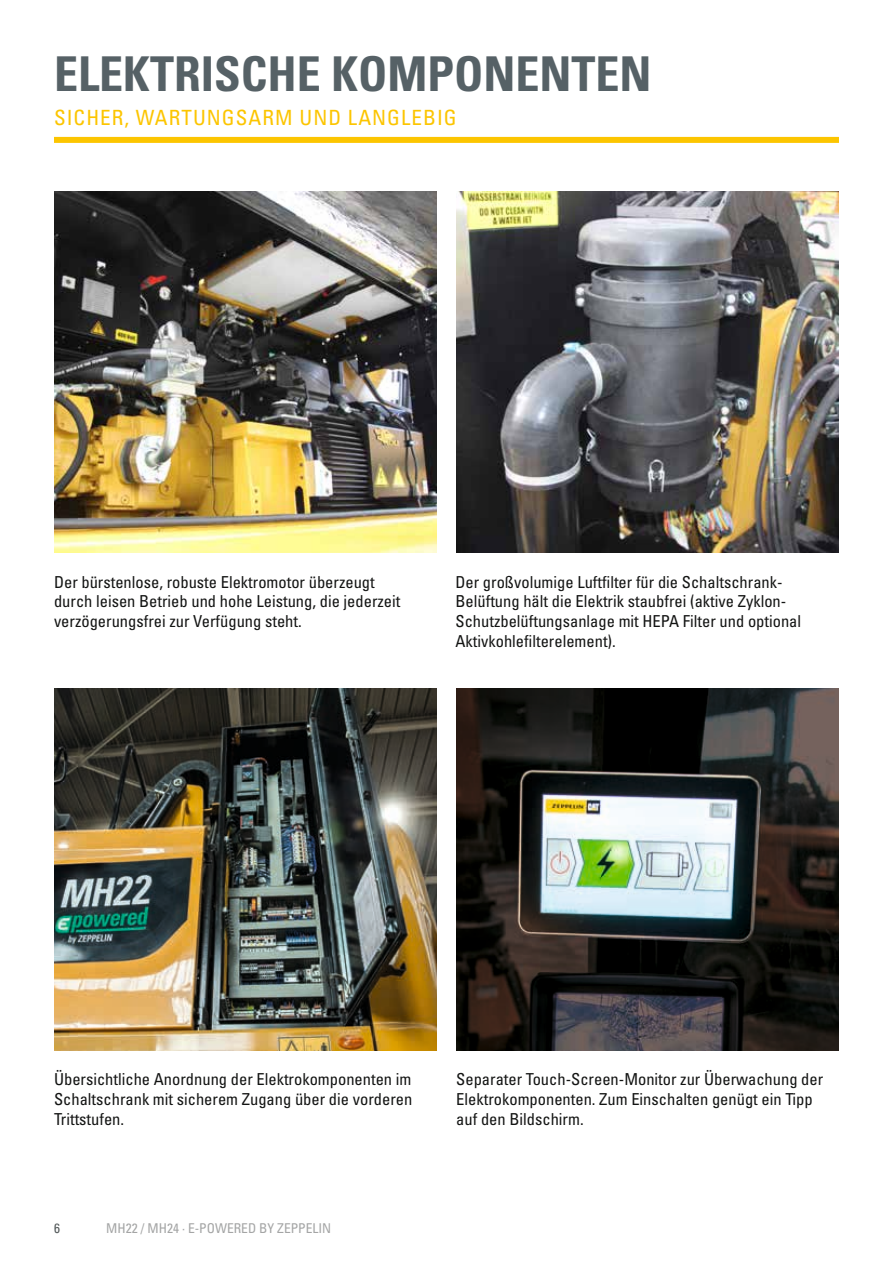
<style>
.page{position:relative;width:893px;height:1263px;background:#fff}
.page>*{position:absolute;margin:0;border:0;box-sizing:border-box;transform-origin:0 0}
.t1{font:700 condensed 48px "Univers";color:#566166}
.t2{font:condensed 21px "Univers";letter-spacing:.05em;color:#fcc500}
.t3{font:condensed 16.5px/19.8px "Univers";color:#131413}
.t4{font:condensed 13.5px "Univers";color:#a4a5a5}
.t5{font:condensed 13.5px "Univers";color:#545a5b}
</style>
<div class="page">
<div style="left:54px;top:137px;width:785px;height:6px;background:#fcc500"></div>
<img style="left:54px;top:191px;width:383px;height:362px">
<img style="left:456px;top:191px;width:383px;height:362px">
<img style="left:54px;top:689px;width:383px;height:361px">
<img style="left:456px;top:689px;width:383px;height:361px">
<h1 class="t1" style="left:54px;top:45px;width:599px">ELEKTRISCHE KOMPONENTEN</h1>
<p class="t2" style="left:54px;top:104px;width:404px">SICHER, WARTUNGSARM UND LANGLEBIG</p>
<p class="t3" style="left:54px;top:571px;width:348px">Der bürstenlose, robuste Elektromotor überzeugt durch leisen Betrieb und hohe Leistung, die jederzeit verzögerungsfrei zur Verfügung steht.</p>
<p class="t3" style="left:455px;top:571px;width:347px">Der großvolumige Luftfilter für die Schaltschrank-Belüftung hält die Elektrik staubfrei (aktive Zyklon-Schutzbelüftungsanlage mit HEPA Filter und optional Aktivkohlefilterelement).</p>
<p class="t3" style="left:54px;top:1069px;width:360px;text-align:justify">Übersichtliche Anordnung der Elektrokomponenten im Schaltschrank mit sicherem Zugang über die vorderen Trittstufen.</p>
<p class="t3" style="left:456px;top:1069px;width:368px">Separater Touch-Screen-Monitor zur Überwachung der<br>Elektrokomponenten. Zum Einschalten genügt ein Tipp auf den Bildschirm.</p>
<p class="t5" style="left:54px;top:1219px;width:7px">6</p>
<p class="t4" style="left:106px;top:1219px;width:226px">MH22 / MH24 · E-POWERED BY ZEPPELIN</p>
</div>
